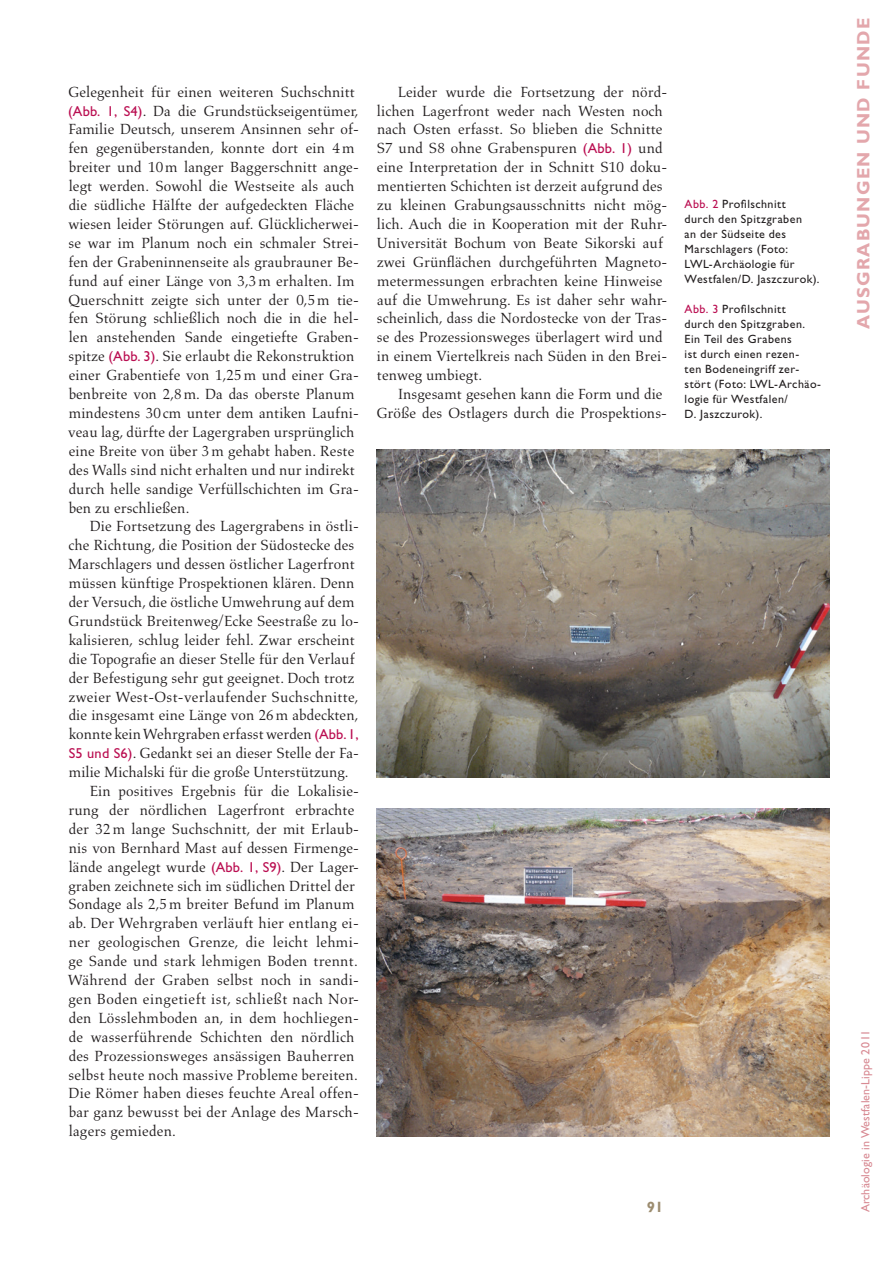
<style>
.page{position:relative;width:893px;height:1263px;background:#fff}
.page>*{position:absolute;margin:0;border:0;box-sizing:border-box;transform-origin:0 0}
.t1{font:18px "Gill Sans Std Bold 2";letter-spacing:.07em;color:#e3a7ac}
.t2{font:15px/18.9px "Aldus LT Std";letter-spacing:.005em;color:#231f20}
.t3{font:15px "Aldus LT Std";letter-spacing:.03em;color:#231f20}
.t4{font:15px "Gill Sans Std Bold 16";color:#9c8c6f}
.t5{font:12px/15px "Gill Sans Std 25";letter-spacing:.04em;color:#231f20}
.t6{font:12px "Gill Sans Std 2";letter-spacing:.01em;color:#d88a93}
.s1{font-family:"Gill Sans Std 25";font-size:14.4px;color:#ba0e51}
.s2{color:#ba0e51}
</style>
<div class="page">
<img style="left:376px;top:449px;width:453px;height:328px">
<img style="left:376px;top:808px;width:453px;height:328px">
<p class="t2" style="left:68px;top:82px;width:292px">Gelegenheit für einen weiteren Suchschnitt <span class="s1">(Abb. 1, S4)</span>. Da die Grundstückseigentümer, Familie Deutsch, unserem Ansinnen sehr of&shy;fen gegenüberstanden, konnte dort ein 4m breiter und 10m langer Baggerschnitt ange&shy;legt werden. Sowohl die Westseite als auch die südliche Hälfte der aufgedeckten Fläche wiesen leider Störungen auf. Glücklicherwei&shy;se war im Planum noch ein schmaler Strei&shy;fen der Grabeninnenseite als graubrauner Be&shy;fund auf einer Länge von 3,3m erhalten. Im Querschnitt zeigte sich unter der 0,5m tie&shy;fen Störung schließlich noch die in die hel&shy;len anstehenden Sande eingetiefte Graben&shy;spitze <span class="s1">(Abb. 3)</span>. Sie erlaubt die Rekonstruktion einer Grabentiefe von 1,25m und einer Gra&shy;benbreite von 2,8m. Da das oberste Planum mindestens 30 cm unter dem antiken Laufni&shy;veau lag, dürfte der Lagergraben ursprünglich eine Breite von über 3m gehabt haben. Reste des Walls sind nicht erhalten und nur indirekt durch helle sandige Verfüllschichten im Gra&shy;ben zu erschließen.</p>
<p class="t2" style="left:90px;top:517px;width:270px">Die Fortsetzung des Lagergrabens in östli-</p>
<p class="t2" style="left:68px;top:536px;width:287px">che Richtung, die Position der Südostecke des</p>
<p class="t2" style="left:68px;top:555px;width:288px">Marschlagers und dessen östlicher Lagerfront</p>
<p class="t2" style="left:69px;top:574px;width:287px">müssen künftige Prospektionen klären. Denn</p>
<p class="t2" style="left:69px;top:593px;width:287px">der Versuch, die östliche Umwehrung auf dem</p>
<p class="t2" style="left:68px;top:612px;width:292px">Grundstück Breitenweg/Ecke Seestraße zu lo-</p>
<p class="t2" style="left:69px;top:631px;width:288px">kalisieren, schlug leider fehl. Zwar erscheint</p>
<p class="t2" style="left:69px;top:649px;width:288px">die Topografie an dieser Stelle für den Verlauf</p>
<p class="t2" style="left:69px;top:668px;width:287px">der Befestigung sehr gut geeignet. Doch trotz</p>
<p class="t2" style="left:69px;top:687px;width:291px">zweier West-Ost-verlaufender Suchschnitte,</p>
<p class="t2" style="left:69px;top:706px;width:291px">die insgesamt eine Länge von 26m abdeckten,</p>
<p class="t2" style="left:69px;top:725px;width:291px">konnte kein Wehrgraben erfasst werden <span class="s1">(Abb. 1,</span></p>
<p class="t2" style="left:69px;top:744px;width:291px"><span class="s1">S5 und S6)</span>. Gedankt sei an dieser Stelle der Fa-</p>
<p class="t2" style="left:69px;top:763px;width:281px">milie Michalski für die große Unterstützung.</p>
<p class="t2" style="left:90px;top:782px;width:271px">Ein positives Ergebnis für die Lokalisie-</p>
<p class="t2" style="left:68px;top:801px;width:287px">rung der nördlichen Lagerfront erbrachte</p>
<p class="t2" style="left:69px;top:820px;width:292px">der 32 m lange Suchschnitt, der mit Erlaub-</p>
<p class="t2" style="left:69px;top:838px;width:292px">nis von Bernhard Mast auf dessen Firmenge-</p>
<p class="t2" style="left:69px;top:857px;width:292px">lände angelegt wurde <span class="s1">(Abb. 1, S9)</span>. Der Lager-</p>
<p class="t2" style="left:68px;top:876px;width:288px">graben zeichnete sich im südlichen Drittel der</p>
<p class="t2" style="left:68px;top:895px;width:288px">Sondage als 2,5m breiter Befund im Planum</p>
<p class="t2" style="left:69px;top:914px;width:292px">ab. Der Wehrgraben verläuft hier entlang ei-</p>
<p class="t2" style="left:69px;top:933px;width:292px">ner geologischen Grenze, die leicht lehmi-</p>
<p class="t2" style="left:68px;top:952px;width:291px">ge Sande und stark lehmigen Boden trennt.</p>
<p class="t2" style="left:68px;top:971px;width:293px">Während der Graben selbst noch in sandi-</p>
<p class="t3" style="left:68px;top:991px;width:292px">gen Boden eingetieft ist, schließt nach Nor-</p>
<p class="t2" style="left:69px;top:1009px;width:292px">den Lösslehmboden an, in dem hochliegen-</p>
<p class="t2" style="left:69px;top:1027px;width:287px">de wasserführende Schichten den nördlich</p>
<p class="t2" style="left:69px;top:1046px;width:287px">des Prozessionsweges ansässigen Bauherren</p>
<p class="t2" style="left:69px;top:1065px;width:291px">selbst heute noch massive Probleme bereiten.</p>
<p class="t2" style="left:69px;top:1084px;width:292px">Die Römer haben dieses feuchte Areal offen-</p>
<p class="t2" style="left:69px;top:1103px;width:292px">bar ganz bewusst bei der Anlage des Marsch-</p>
<p class="t2" style="left:69px;top:1122px;width:109px">lagers gemieden.</p>
<p class="t2" style="left:377px;top:82px;width:292px;text-indent:21px">Leider wurde die Fortsetzung der nörd&shy;lichen Lagerfront weder nach Westen noch nach Osten erfasst. So blieben die Schnitte S7 und S8 ohne Grabenspuren <span class="s1">(Abb. 1)</span> und eine Interpretation der in Schnitt S10 doku&shy;mentierten Schichten ist derzeit aufgrund des zu kleinen Grabungsausschnitts nicht mög&shy;lich. Auch die in Kooperation mit der Ruhr-Universität Bochum von Beate Sikorski auf zwei Grünflächen durchgeführten Magneto&shy;metermessungen erbrachten keine Hinweise auf die Umwehrung. Es ist daher sehr wahr&shy;scheinlich, dass die Nordostecke von der Tras&shy;se des Prozessionsweges überlagert wird und in einem Viertelkreis nach Süden in den Brei&shy;tenweg umbiegt.</p>
<p class="t2" style="left:377px;top:385px;width:292px;text-indent:21px">Insgesamt gesehen kann die Form und die<br>Größe des Ostlagers durch die Prospektions-</p>
<p class="t5" style="left:685px;top:196px;width:136px"><span class="s2">Abb. 2</span> Profilschnitt<br>durch den Spitzgraben<br>an der Südseite des<br>Marschlagers (Foto:<br>LWL-Archäologie für<br>Westfalen/D. Jaszczurok).</p>
<p class="t5" style="left:685px;top:301px;width:138px"><span class="s2">Abb. 3</span> Profilschnitt<br>durch den Spitzgraben.<br>Ein Teil des Grabens<br>ist durch einen rezen-<br>ten Bodeneingriff zer&shy;stört (Foto: LWL-Archäo&shy;logie für Westfalen/<br>D. Jaszczurok).</p>
<p class="t4" style="left:647px;top:1198px;width:18px">91</p>
<p class="t1" style="left:853px;top:329px;width:312px;rotate:-90deg">AUSGRABUNGEN UND FUNDE</p>
<p class="t6" style="left:859px;top:1212px;width:184px;rotate:-90deg">Archäologie in Westfalen-Lippe 2011</p>
</div>
